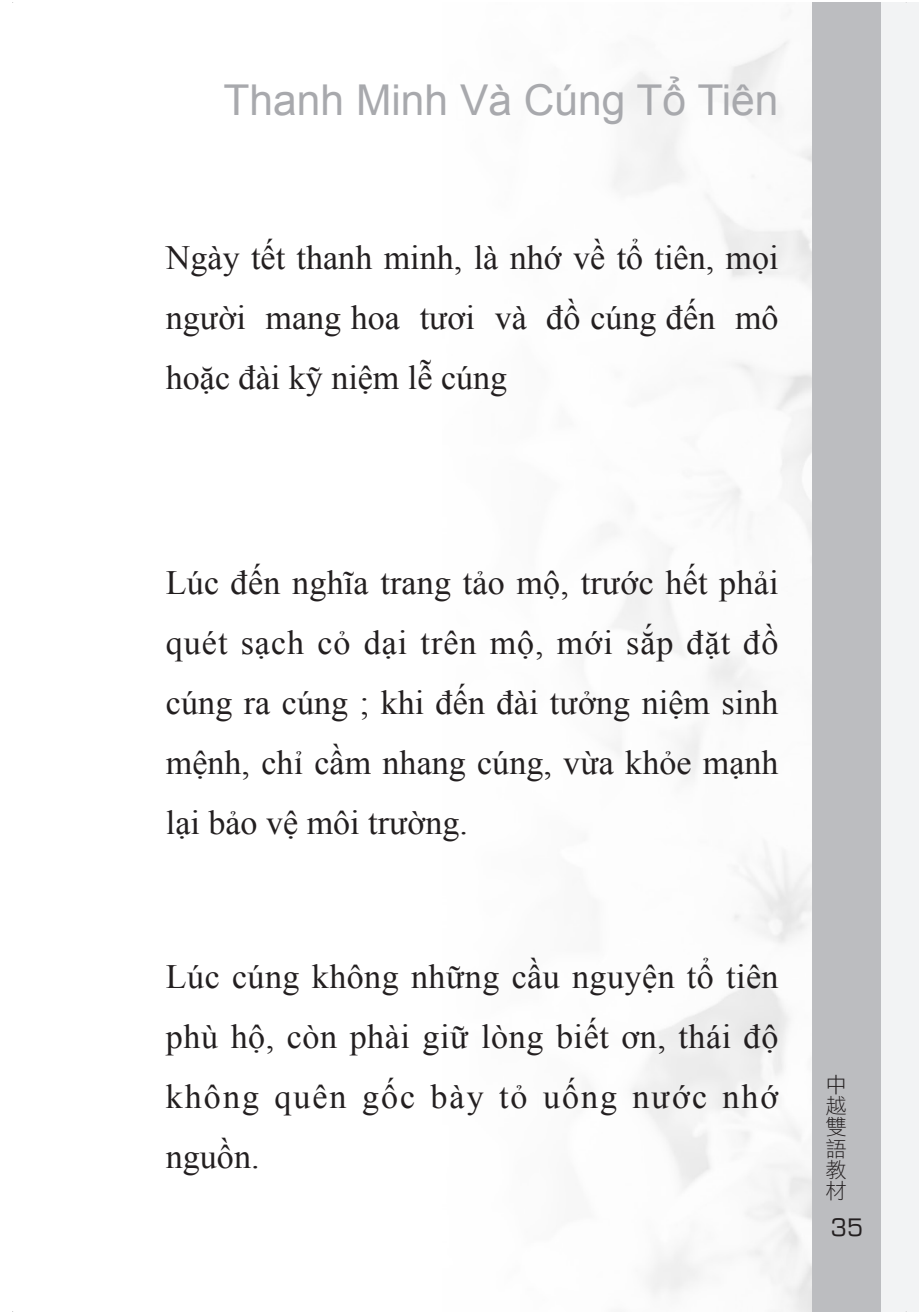
<style>
.page{position:relative;width:919px;height:1314px;background:#fff}
.page>*{position:absolute;margin:0;border:0;box-sizing:border-box;transform-origin:0 0}
.t1{font:42.6px "Arial";color:#a8a9ad}
.t2{font:33.9px/60px "Times New Roman";color:#231f20;text-align:justify}
.t3{font:23.4px "Eurostile";color:#231f20}
.t4{font:21.3px/21.3px "DF Li Hei Lt WIN BF";color:#231f20;text-align:justify}
</style>
<div class="page">
<div style="left:880px;top:2px;width:38px;height:1310px;background:#f2f3f4"></div>
<div style="left:812px;top:2px;width:68px;height:1310px;background:#bcbdc0"></div>
<p class="t1" style="left:223px;top:72px;width:556px">Thanh Minh Và Cúng Tổ Tiên</p>
<p class="t2" style="left:166px;top:227px;width:614px">Ngày tết thanh minh, là nhớ về tổ tiên, mọi người mang hoa tươi và đồ cúng đến mô hoặc đài kỹ niệm lễ cúng</p>
<p class="t2" style="left:166px;top:552px;width:614px">Lúc đến nghĩa trang tảo mộ, trước hết phải quét sạch cỏ dại trên mộ, mới sắp đặt đồ cúng ra cúng ; khi đến đài tưởng niệm sinh mệnh, chỉ cầm nhang cúng, vừa khỏe mạnh lại bảo vệ môi trường.</p>
<p class="t2" style="left:166px;top:946px;width:614px">Lúc cúng không những cầu nguyện tổ tiên phù hộ, còn phài giữ lòng biết ơn, thái độ không quên gốc bày tỏ uống nước nhớ nguồn.</p>
<p class="t4" style="left:825px;top:1074px;width:22px">中越雙語教材</p>
<p class="t3" style="left:830px;top:1213px;width:34px">35</p>
</div>
